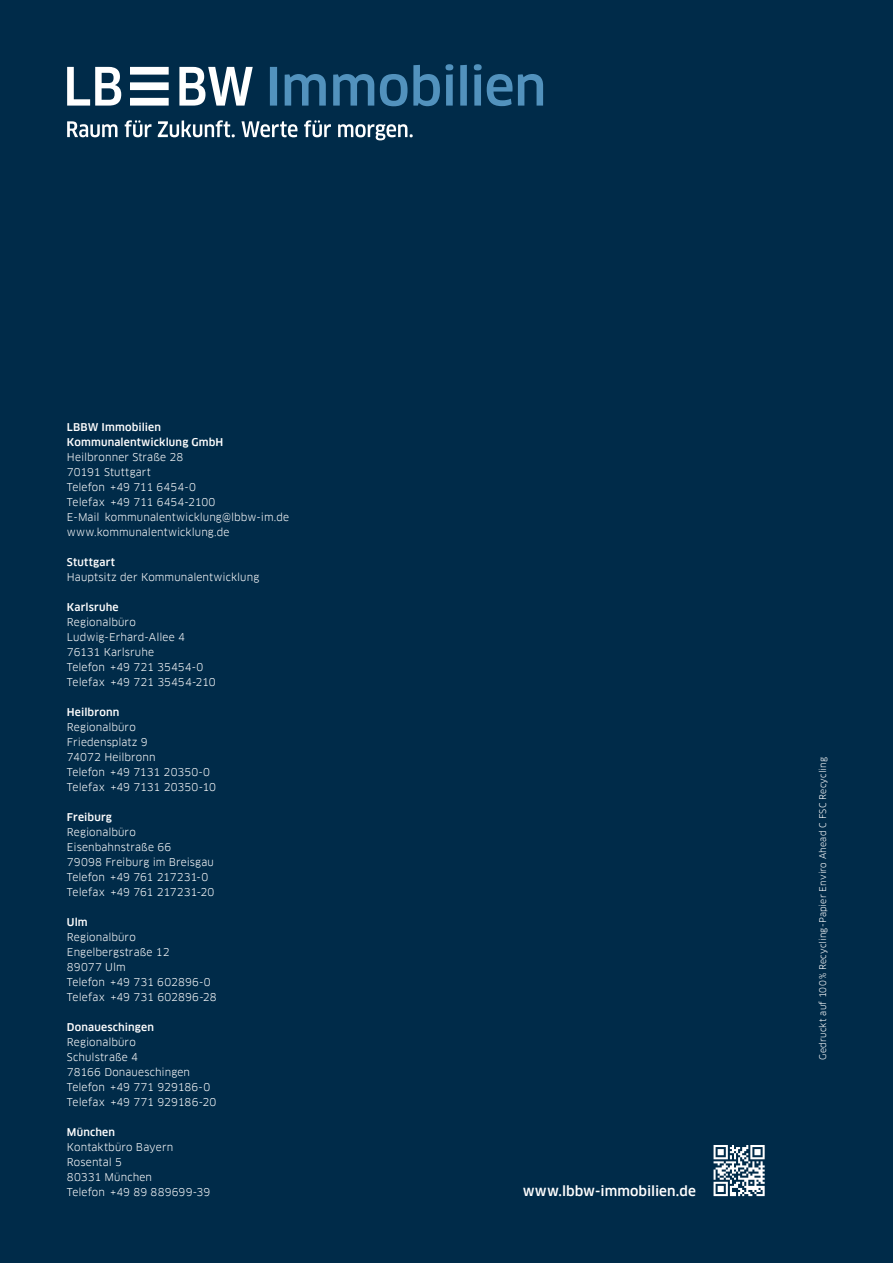
<style>
.page{position:relative;width:893px;height:1263px;background:#002b49}
.page>*{position:absolute;margin:0;border:0;box-sizing:border-box;transform-origin:0 0}
.t1{font:500 13.5px "Clanfor LBBW";letter-spacing:.005em;color:#fff}
.t2{font:10.5px/15px "Clanfor LBBW";letter-spacing:.01em;color:#fff}
.t3{font:500 10.5px/15px "Clanfor LBBW";letter-spacing:.015em;color:#fff}
.t4{font:9px "Clanfor LBBW";letter-spacing:.015em;color:#fff}
</style>
<div class="page">
<svg style="left:713px;top:1145px;width:52px;height:51px"></svg>
<svg style="left:67px;top:67px;width:186px;height:39px"></svg>
<svg style="left:270px;top:64px;width:273px;height:42px"></svg>
<svg style="left:67px;top:121px;width:50px;height:16px"></svg>
<svg style="left:125px;top:120px;width:27px;height:17px"></svg>
<svg style="left:158px;top:120px;width:77px;height:17px"></svg>
<svg style="left:241px;top:121px;width:56px;height:16px"></svg>
<svg style="left:304px;top:120px;width:27px;height:17px"></svg>
<svg style="left:338px;top:124px;width:75px;height:16px"></svg>
<p class="t3" style="left:67px;top:420px;width:158px">LBBW Immobilien<br>Kommunalentwicklung GmbH</p>
<p class="t2" style="left:67px;top:450px;width:224px">Heilbronner Straße 28<br>70191 Stuttgart<br>Telefon +49 711 6454-0<br>Telefax +49 711 6454-2100<br>E-Mail kommunalentwicklung@lbbw-im.de www.kommunalentwicklung.de</p>
<p class="t3" style="left:67px;top:555px;width:50px">Stuttgart</p>
<p class="t2" style="left:67px;top:570px;width:194px">Hauptsitz der Kommunalentwicklung</p>
<p class="t3" style="left:67px;top:600px;width:53px">Karlsruhe</p>
<p class="t2" style="left:67px;top:615px;width:150px">Regionalbüro<br>Ludwig-Erhard-Allee 4<br>76131 Karlsruhe<br>Telefon +49 721 35454-0<br>Telefax +49 721 35454-210</p>
<p class="t3" style="left:67px;top:705px;width:54px">Heilbronn</p>
<p class="t2" style="left:67px;top:720px;width:151px">Regionalbüro<br>Friedensplatz 9<br>74072 Heilbronn<br>Telefon +49 7131 20350-0<br>Telefax +49 7131 20350-10</p>
<p class="t3" style="left:67px;top:810px;width:47px">Freiburg</p>
<p class="t2" style="left:67px;top:825px;width:149px">Regionalbüro<br>Eisenbahnstraße 66<br>79098 Freiburg im Breisgau<br>Telefon +49 761 217231-0<br>Telefax +49 761 217231-20</p>
<p class="t3" style="left:67px;top:915px;width:22px">Ulm</p>
<p class="t2" style="left:67px;top:930px;width:151px">Regionalbüro<br>Engelbergstraße 12<br>89077 Ulm<br>Telefon +49 731 602896-0<br>Telefax +49 731 602896-28</p>
<p class="t3" style="left:67px;top:1020px;width:89px">Donaueschingen</p>
<p class="t2" style="left:67px;top:1035px;width:151px">Regionalbüro<br>Schulstraße 4<br>78166 Donaueschingen<br>Telefon +49 771 929186-0<br>Telefax +49 771 929186-20</p>
<p class="t3" style="left:67px;top:1125px;width:50px">München</p>
<p class="t2" style="left:67px;top:1140px;width:145px">Kontaktbüro Bayern<br>Rosental 5<br>80331 München<br>Telefon +49 89 889699-39</p>
<p class="t1" style="left:523px;top:1183px;width:175px">www.lbbw-immobilien.de</p>
<p class="t4" style="left:817px;top:1060px;width:304px;rotate:-90deg">Gedruckt auf 100% Recycling-Papier Enviro Ahead C FSC Recycling</p>
</div>
